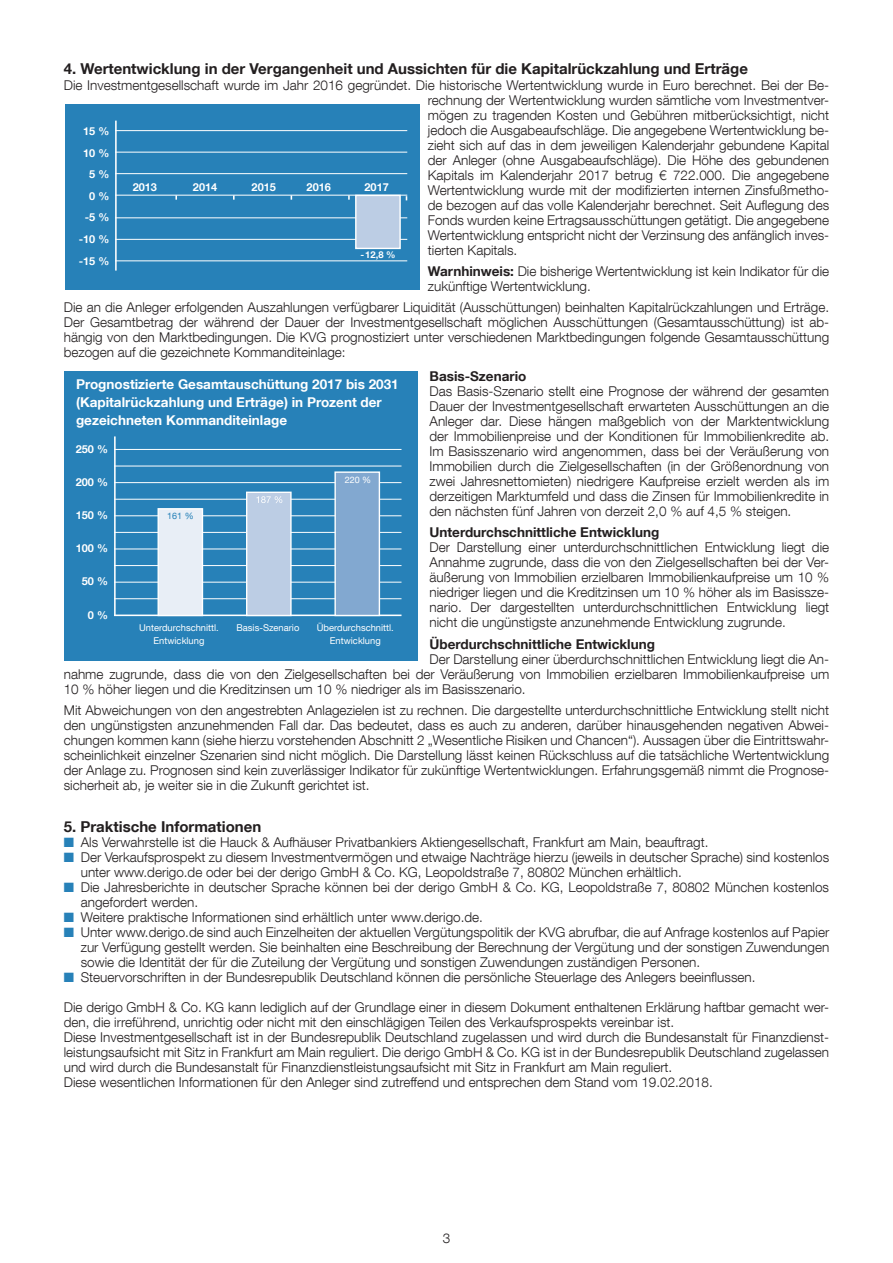
<style>
.page{position:relative;width:893px;height:1263px;background:#fff}
.page>*{position:absolute;margin:0;border:0;box-sizing:border-box;transform-origin:0 0}
.t1{font:700 15px "Helvetica Neue LT Com";color:#231f20}
.t2{font:300 13.5px/15px "Helvetica Neue LT Com";color:#231f20;text-align:justify}
.t3{font:700 13.5px/18px "Helvetica Neue LT Com";color:#fff}
.t4{font:700 13.5px "Helvetica Neue LT Com";color:#231f20}
.t5{font:700 10.95px/21.6px "Helvetica Neue LT Com";color:#fff;text-align:right}
.t6{font:9.3px "Helvetica Neue LT Com";color:#fff}
.t7{font:700 9.3px "Helvetica Neue LT Com";color:#fff}
.t8{font:9px "Helvetica Neue LT Com";color:#2781b8}
.t9{font:9px "Helvetica Neue LT Com";color:#fff}
.s1{font-weight:700}
.s2{color:#2781b8}
</style>
<div class="page">
<div style="left:64px;top:372px;width:354px;height:289px;background:#2781b8"></div>
<hr style="left:114px;top:449px;width:287px;height:1px;background:#fff">
<hr style="left:114px;top:466px;width:287px;height:1px;background:#fff">
<hr style="left:114px;top:482px;width:287px;height:1px;background:#fff">
<hr style="left:114px;top:499px;width:287px;height:1px;background:#fff">
<hr style="left:114px;top:515px;width:287px;height:1px;background:#fff">
<hr style="left:114px;top:532px;width:287px;height:1px;background:#fff">
<hr style="left:114px;top:549px;width:287px;height:1px;background:#fff">
<hr style="left:114px;top:565px;width:287px;height:1px;background:#fff">
<hr style="left:114px;top:582px;width:287px;height:1px;background:#fff">
<hr style="left:114px;top:598px;width:287px;height:1px;background:#fff">
<hr style="left:114px;top:614px;width:287px;height:2px;background:#fff">
<hr style="left:114px;top:436px;width:2px;height:179px;background:#fff">
<div style="left:158px;top:508px;width:45px;height:108px;background:#e8eef6;border:1px solid #fff"></div>
<div style="left:246px;top:492px;width:46px;height:124px;background:#bccde4;border:1px solid #fff"></div>
<div style="left:334px;top:471px;width:46px;height:145px;background:#82a8d0;border:1px solid #fff"></div>
<svg style="left:256px;top:496px;width:26px;height:7px"></svg>
<div style="left:65px;top:104px;width:354px;height:186px;background:#2781b8"></div>
<hr style="left:115px;top:130px;width:292px;height:1px;background:#fff">
<hr style="left:115px;top:152px;width:292px;height:1px;background:#fff">
<hr style="left:115px;top:173px;width:292px;height:1px;background:#fff">
<hr style="left:115px;top:195px;width:292px;height:1px;background:#fff">
<hr style="left:115px;top:217px;width:292px;height:1px;background:#fff">
<hr style="left:115px;top:239px;width:292px;height:1px;background:#fff">
<hr style="left:115px;top:260px;width:292px;height:1px;background:#fff">
<hr style="left:115px;top:121px;width:2px;height:150px;background:#fff">
<div style="left:355px;top:195px;width:46px;height:54px;background:#bccde4;border:1px solid #fff"></div>
<p class="t1" style="left:64px;top:60px;width:686px">4. Wertentwicklung in der Vergangenheit und Aussichten für die Kapitalrückzahlung und Erträge</p>
<p class="t2" style="left:428px;top:77px;width:403px;text-indent:-364px">Die Investmentgesellschaft wurde im Jahr 2016 gegründet. Die historische Wertentwicklung wurde in Euro berechnet. Bei der Be&shy;rechnung der Wertentwicklung wurden sämtliche vom Investmentver&shy;mögen zu tragenden Kosten und Gebühren mitberücksichtigt, nicht jedoch die Ausgabeaufschläge. Die angegebene Wertentwicklung be&shy;zieht sich auf das in dem jeweiligen Kalenderjahr gebundene Kapital der Anleger (ohne Ausgabeaufschläge). Die Höhe des gebundenen Kapitals im Kalenderjahr 2017 betrug € 722.000. Die angegebene Wertentwicklung wurde mit der modifizierten internen Zinsfußmetho&shy;de bezogen auf das volle Kalenderjahr berechnet. Seit Auflegung des Fonds wurden keine Ertragsausschüttungen getätigt. Die angegebene Wertentwicklung entspricht nicht der Verzinsung des anfänglich inves&shy;tierten Kapitals.</p>
<p class="t2" style="left:428px;top:263px;width:403px"><span class="s1">Warnhinweis:</span> Die bisherige Wertentwicklung ist kein Indikator für die zukünftige Wertentwicklung.</p>
<p class="t2" style="left:64px;top:299px;width:767px">Die an die Anleger erfolgenden Auszahlungen verfügbarer Liquidität (Ausschüttungen) beinhalten Kapitalrückzahlungen und Erträge.<br>Der Gesamtbetrag der während der Dauer der Investmentgesellschaft möglichen Ausschüttungen (Gesamtausschüttung) ist ab&shy;hängig von den Marktbedingungen. Die KVG prognostiziert unter verschiedenen Marktbedingungen folgende Gesamtausschüttung bezogen auf die gezeichnete Kommanditeinlage:</p>
<p class="t4" style="left:429px;top:367px;width:98px">Basis-Szenario</p>
<p class="t2" style="left:429px;top:383px;width:401px">Das Basis-Szenario stellt eine Prognose der während der gesamten Dauer der Investmentgesellschaft erwarteten Ausschüttungen an die Anleger dar. Diese hängen maßgeblich von der Marktentwicklung der Immobilienpreise und der Konditionen für Immobilienkredite ab.<br>Im Basisszenario wird angenommen, dass bei der Veräußerung von Immobilien durch die Zielgesellschaften (in der Größenordnung von zwei Jahresnettomieten) niedrigere Kaufpreise erzielt werden als im derzeitigen Marktumfeld und dass die Zinsen für Immobilienkredite in den nächsten fünf Jahren von derzeit 2,0 % auf 4,5 % steigen.</p>
<p class="t4" style="left:429px;top:524px;width:231px">Unterdurchschnittliche Entwicklung</p>
<p class="t2" style="left:429px;top:540px;width:401px">Der Darstellung einer unterdurchschnittlichen Entwicklung liegt die Annahme zugrunde, dass die von den Zielgesellschaften bei der Ver&shy;äußerung von Immobilien erzielbaren Immobilienkaufpreise um 10 % niedriger liegen und die Kreditzinsen um 10 % höher als im Basissze&shy;nario. Der dargestellten unterdurchschnittlichen Entwicklung liegt nicht die ungünstigste anzunehmende Entwicklung zugrunde.</p>
<p class="t4" style="left:429px;top:636px;width:227px">Überdurchschnittliche Entwicklung</p>
<p class="t2" style="left:64px;top:651px;width:767px;text-indent:366px">Der Darstellung einer überdurchschnittlichen Entwicklung liegt die An&shy;nahme zugrunde, dass die von den Zielgesellschaften bei der Veräußerung von Immobilien erzielbaren Immobilienkaufpreise um 10 % höher liegen und die Kreditzinsen um 10 % niedriger als im Basisszenario.</p>
<p class="t2" style="left:64px;top:702px;width:767px">Mit Abweichungen von den angestrebten Anlagezielen ist zu rechnen. Die dargestellte unterdurchschnittliche Entwicklung stellt nicht den ungünstigsten anzunehmenden Fall dar. Das bedeutet, dass es auch zu anderen, darüber hinausgehenden negativen Abwei&shy;chungen kommen kann (siehe hierzu vorstehenden Abschnitt 2 „Wesentliche Risiken und Chancen“). Aussagen über die Eintrittswahr&shy;scheinlichkeit einzelner Szenarien sind nicht möglich. Die Darstellung lässt keinen Rückschluss auf die tatsächliche Wertentwicklung der Anlage zu. Prognosen sind kein zuverlässiger Indikator für zukünftige Wertentwicklungen. Erfahrungsgemäß nimmt die Prognose&shy;sicherheit ab, je weiter sie in die Zukunft gerichtet ist.</p>
<p class="t1" style="left:64px;top:817px;width:199px">5. Praktische Informationen</p>
<p class="t2" style="left:64px;top:834px;width:646px"><span class="s2">■</span> Als Verwahrstelle ist die Hauck &amp; Aufhäuser Privatbankiers Aktiengesellschaft, Frankfurt am Main, beauftragt.</p>
<p class="t2" style="left:81px;top:849px;width:750px;text-indent:-17px"><span class="s2">■</span> Der Verkaufsprospekt zu diesem Investmentvermögen und etwaige Nachträge hierzu (jeweils in deutscher Sprache) sind kostenlos unter www.derigo.de oder bei der derigo GmbH &amp; Co. KG, Leopoldstraße 7, 80802 München erhältlich.</p>
<p class="t2" style="left:81px;top:879px;width:750px;text-indent:-17px"><span class="s2">■</span> Die Jahresberichte in deutscher Sprache können bei der derigo GmbH &amp; Co. KG, Leopoldstraße 7, 80802 München kostenlos angefordert werden.</p>
<p class="t2" style="left:64px;top:909px;width:421px"><span class="s2">■</span> Weitere praktische Informationen sind erhältlich unter www.derigo.de.</p>
<p class="t2" style="left:81px;top:924px;width:750px;text-indent:-17px"><span class="s2">■</span> Unter www.derigo.de sind auch Einzelheiten der aktuellen Vergütungspolitik der KVG abrufbar, die auf Anfrage kostenlos auf Papier zur Verfügung gestellt werden. Sie beinhalten eine Beschreibung der Berechnung der Vergütung und der sonstigen Zuwendungen sowie die Identität der für die Zuteilung der Vergütung und sonstigen Zuwendungen zuständigen Personen.</p>
<p class="t2" style="left:64px;top:969px;width:693px"><span class="s2">■</span> Steuervorschriften in der Bundesrepublik Deutschland können die persönliche Steuerlage des Anlegers beeinflussen.</p>
<p class="t2" style="left:64px;top:999px;width:767px;text-align:left">Die derigo GmbH &amp; Co. KG kann lediglich auf der Grundlage einer in diesem Dokument enthaltenen Erklärung haftbar gemacht wer&shy;den, die irreführend, unrichtig oder nicht mit den einschlägigen Teilen des Verkaufsprospekts vereinbar ist.<br>Diese Investmentgesellschaft ist in der Bundesrepublik Deutschland zugelassen und wird durch die Bundesanstalt für Finanzdienst&shy;leistungsaufsicht mit Sitz in Frankfurt am Main reguliert. Die derigo GmbH &amp; Co. KG ist in der Bundesrepublik Deutschland zugelassen und wird durch die Bundesanstalt für Finanzdienstleistungsaufsicht mit Sitz in Frankfurt am Main reguliert.<br>Diese wesentlichen Informationen für den Anleger sind zutreffend und entsprechen dem Stand vom 19.02.2018.</p>
<p class="t5" style="left:79px;top:120px;width:32px">15 %<br>10 %<br>5 %<br>0 % -5 % -10 % -15 %</p>
<p class="t5" style="left:133px;top:176px;width:26px">2013</p>
<p class="t5" style="left:193px;top:176px;width:26px">2014</p>
<p class="t5" style="left:252px;top:176px;width:26px">2015</p>
<p class="t5" style="left:307px;top:176px;width:26px">2016</p>
<p class="t5" style="left:365px;top:176px;width:26px">2017</p>
<p class="t7" style="left:360px;top:249px;width:37px">- 12,8 %</p>
<p class="t3" style="left:76px;top:375px;width:324px">Prognostizierte Gesamtauschüttung 2017 bis 2031 (Kapitalrückzahlung und Erträge) in Prozent der gezeichneten Kommanditeinlage</p>
<p class="t5" style="left:76px;top:438px;width:34px">250 %</p>
<p class="t5" style="left:76px;top:471px;width:34px">200 %</p>
<p class="t5" style="left:76px;top:504px;width:34px">150 %</p>
<p class="t5" style="left:76px;top:537px;width:34px">100 %</p>
<p class="t5" style="left:82px;top:570px;width:28px">50 %</p>
<p class="t5" style="left:88px;top:603px;width:22px">0 %</p>
<p class="t9" style="left:345px;top:475px;width:28px">220 %</p>
<p class="t8" style="left:167px;top:510px;width:28px">161 %</p>
<p class="t6" style="left:139px;top:622px;width:81px">Unterdurchschnittl.</p>
<p class="t6" style="left:236px;top:622px;width:64px">Basis-Szenario</p>
<p class="t6" style="left:317px;top:622px;width:79px">Überdurchschnittl.</p>
<p class="t6" style="left:154px;top:634px;width:52px">Entwicklung</p>
<p class="t6" style="left:330px;top:634px;width:52px">Entwicklung</p>
<p class="t2" style="left:443px;top:1230px;width:9px">3</p>
</div>
